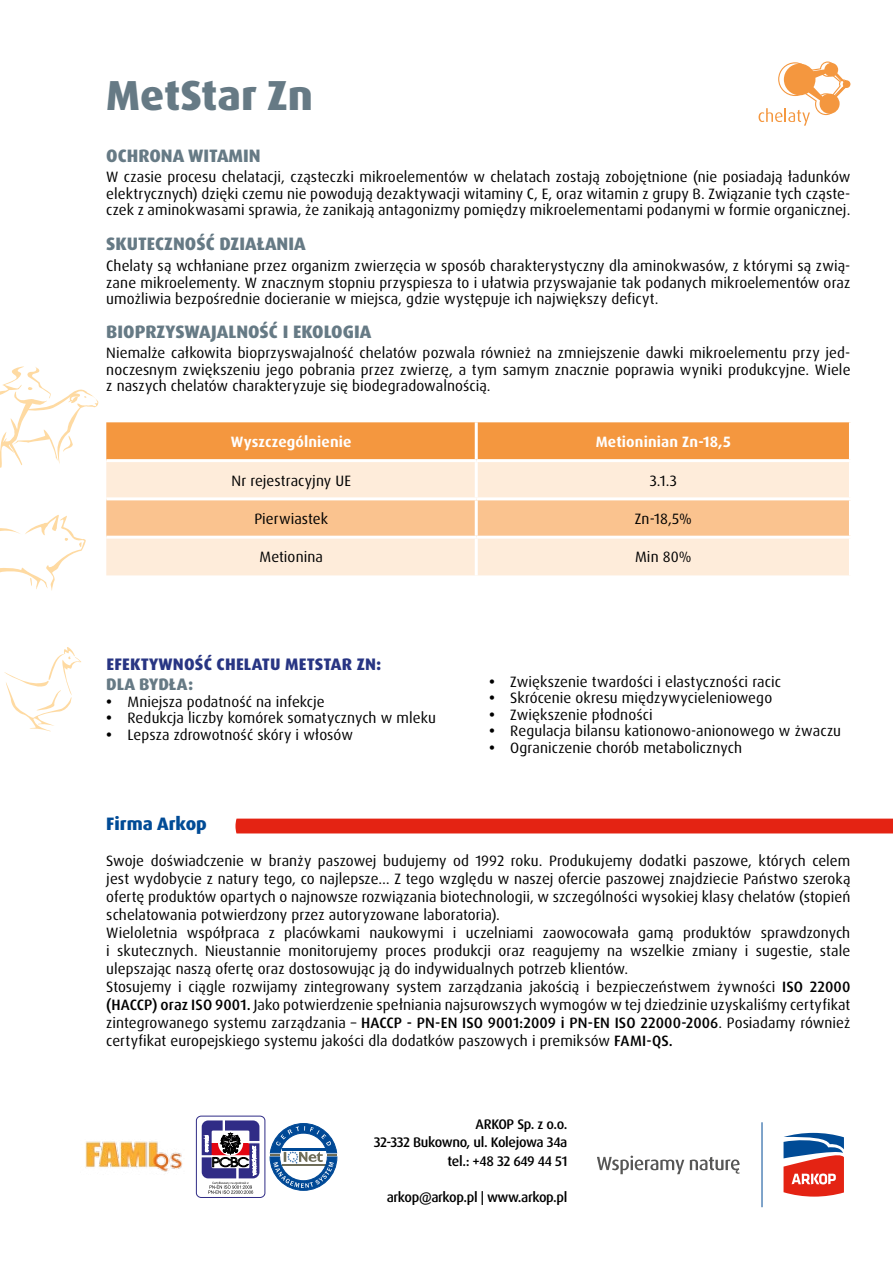
<style>
.page{position:relative;width:893px;height:1263px;background:#fff}
.page>*{position:absolute;margin:0;border:0;box-sizing:border-box;transform-origin:0 0}
.t1{font:800 42px "Dax Pro";color:#667a85}
.t2{font:800 18px "Dax Pro";color:#667a85}
.t3{font:800 18px "Dax Pro";color:#004b96}
.t4{font:800 16.65px "Dax Pro";letter-spacing:.01em;color:#283583}
.t5{font:800 16.65px "Dax Pro";color:#667a85}
.t6{font:15px/18px "Dax Pro";letter-spacing:.005em;color:#000;text-align:justify}
.t7{font:700 15px "Dax Pro";letter-spacing:.01em;color:#fff}
.t8{font:500 13.95px/18.1px "Dax Pro";letter-spacing:-.025em;color:#000;text-align:right}
.s1{font-weight:700}
.s2{font-weight:500}
</style>
<div class="page">
<svg style="left:0;top:366px;width:99px;height:102px"></svg>
<svg style="left:4px;top:647px;width:77px;height:84px"></svg>
<svg style="left:0;top:515px;width:86px;height:75px"></svg>
<div style="left:235px;top:819px;width:658px;height:14px;background:#e42313"></div>
<svg style="left:759px;top:61px;width:91px;height:65px"></svg>
<svg style="left:783px;top:1133px;width:61px;height:63px"></svg>
<hr style="left:762px;top:1122px;width:1px;height:85px;background:#004b96">
<svg style="left:597px;top:1155px;width:143px;height:19px"></svg>
<div style="left:196px;top:1116px;width:69px;height:82px;border:1px solid #302c86;border-radius:5px"></div>
<svg style="left:201px;top:1120px;width:59px;height:74px"></svg>
<svg style="left:270px;top:1123px;width:67px;height:67px"></svg>
<img style="left:85px;top:1141px;width:98px;height:31px">
<div style="left:106px;top:422px;width:743px;height:37px;background:#f4973f"></div>
<div style="left:106px;top:462px;width:743px;height:113px;background:#feecda"></div>
<div style="left:106px;top:500px;width:743px;height:36px;background:#fac38f"></div>
<hr style="left:475px;top:422px;width:3px;height:37px;background:#fff">
<hr style="left:475px;top:462px;width:3px;height:35px;background:#fff">
<hr style="left:106px;top:497px;width:370px;height:3px;background:#fff">
<hr style="left:476px;top:497px;width:376px;height:3px;background:#fff">
<hr style="left:475px;top:500px;width:3px;height:36px;background:#fff">
<hr style="left:106px;top:536px;width:370px;height:3px;background:#fff">
<hr style="left:476px;top:536px;width:376px;height:3px;background:#fff">
<hr style="left:475px;top:539px;width:3px;height:36px;background:#fff">
<h1 class="t1" style="left:106px;top:68px;width:208px">MetStar Zn</h1>
<p class="t2" style="left:106px;top:144px;width:156px">OCHRONA WITAMIN</p>
<p class="t6" style="left:106px;top:169px;width:746px;line-height:16.5px">W czasie procesu chelatacji, cząsteczki mikroelementów w chelatach zostają zobojętnione (nie posiadają ładunków elektrycznych) dzięki czemu nie powodują dezaktywacji witaminy C, E, oraz witamin z grupy B. Związanie tych cząste&shy;czek z aminokwasami sprawia, że zanikają antagonizmy pomiędzy mikroelementami podanymi w formie organicznej.</p>
<p class="t2" style="left:106px;top:232px;width:201px">SKUTECZNOŚĆ DZIAŁANIA</p>
<p class="t6" style="left:106px;top:258px;width:746px;line-height:16.5px">Chelaty są wchłaniane przez organizm zwierzęcia w sposób charakterystyczny dla aminokwasów, z którymi są zwią&shy;zane mikroelementy. W znacznym stopniu przyspiesza to i ułatwia przyswajanie tak podanych mikroelementów oraz umożliwia bezpośrednie docieranie w miejsca, gdzie występuje ich największy deficyt.</p>
<p class="t2" style="left:106px;top:320px;width:266px">BIOPRZYSWAJALNOŚĆ I EKOLOGIA</p>
<p class="t6" style="left:106px;top:345px;width:746px;line-height:16.5px">Niemalże całkowita bioprzyswajalność chelatów pozwala również na zmniejszenie dawki mikroelementu przy jed&shy;noczesnym zwiększeniu jego pobrania przez zwierzę, a tym samym znacznie poprawia wyniki produkcyjne. Wiele z naszych chelatów charakteryzuje się biodegradowalnością.</p>
<p class="t7" style="left:231px;top:432px;width:122px">Wyszczególnienie</p>
<p class="t7" style="left:596px;top:432px;width:136px">Metioninian Zn-18,5</p>
<p class="t6" style="left:231px;top:471px;width:121px">Nr rejestracyjny UE</p>
<p class="t6" style="left:650px;top:471px;width:29px">3.1.3</p>
<p class="t6" style="left:254px;top:510px;width:75px">Pierwiastek</p>
<p class="t6" style="left:635px;top:510px;width:59px">Zn-18,5%</p>
<p class="t6" style="left:260px;top:548px;width:65px">Metionina</p>
<p class="t6" style="left:635px;top:548px;width:58px">Min 80%</p>
<p class="t4" style="left:106px;top:653px;width:228px">EFEKTYWNOŚĆ CHELATU MetStar</p>
<p class="t4" style="left:357px;top:653px;width:26px">Zn:</p>
<p class="t5" style="left:106px;top:673px;width:88px">DLA BYDŁA:</p>
<p class="t6" style="left:106px;top:692px;width:220px"><span class="s1">•</span> Mniejsza podatność na infekcje</p>
<p class="t6" style="left:106px;top:709px;width:331px"><span class="s1">•</span> Redukcja liczby komórek somatycznych w mleku</p>
<p class="t6" style="left:106px;top:725px;width:248px"><span class="s1">•</span> Lepsza zdrowotność skóry i włosów</p>
<p class="t6" style="left:489px;top:672px;width:294px"><span class="s1">•</span> Zwiększenie twardości i elastyczności racic</p>
<p class="t6" style="left:489px;top:689px;width:285px"><span class="s1">•</span> Skrócenie okresu międzywycieleniowego</p>
<p class="t6" style="left:489px;top:705px;width:165px"><span class="s1">•</span> Zwiększenie płodności</p>
<p class="t6" style="left:489px;top:722px;width:354px"><span class="s1">•</span> Regulacja bilansu kationowo-anionowego w żwaczu</p>
<p class="t6" style="left:489px;top:738px;width:255px"><span class="s1">•</span> Ograniczenie chorób metabolicznych</p>
<p class="t3" style="left:106px;top:812px;width:102px">Firma Arkop</p>
<p class="t6" style="left:106px;top:852px;width:746px;text-align:left">Swoje doświadczenie w branży paszowej budujemy od 1992 roku. Produkujemy dodatki paszowe, których celem jest wydobycie z natury tego, co najlepsze… Z tego względu w naszej ofercie paszowej znajdziecie Państwo szeroką ofertę produktów opartych o najnowsze rozwiązania biotechnologii, w szczególności wysokiej klasy chelatów (stopień schelatowania potwierdzony przez autoryzowane laboratoria).<br>Wieloletnia współpraca z placówkami naukowymi i uczelniami zaowocowała gamą produktów sprawdzonych i skutecznych. Nieustannie monitorujemy proces produkcji oraz reagujemy na wszelkie zmiany i sugestie, stale ulepszając naszą ofertę oraz dostosowując ją do indywidualnych potrzeb klientów.<br>Stosujemy i ciągle rozwijamy zintegrowany system zarządzania jakością i bezpieczeństwem żywności <span class="s2">ISO 22000 (HACCP) oraz ISO 9001.</span> Jako potwierdzenie spełniania najsurowszych wymogów w tej dziedzinie uzyskaliśmy certyfikat zintegrowanego systemu zarządzania – <span class="s2">HACCP - PN-EN ISO 9001:2009 i PN-EN ISO 22000-2006</span>. Posiadamy również certyfikat europejskiego systemu jakości dla dodatków paszowych i premiksów <span class="s2">FAMI-QS.</span></p>
<p class="t8" style="left:374px;top:1115px;width:195px">ARKOP Sp. z o.o.<br>32-332 Bukowno, ul. Kolejowa 34a tel.: +48 32 649 44 51</p>
<p class="t8" style="left:387px;top:1188px;width:182px">arkop@arkop.pl | www.arkop.pl</p>
</div>
